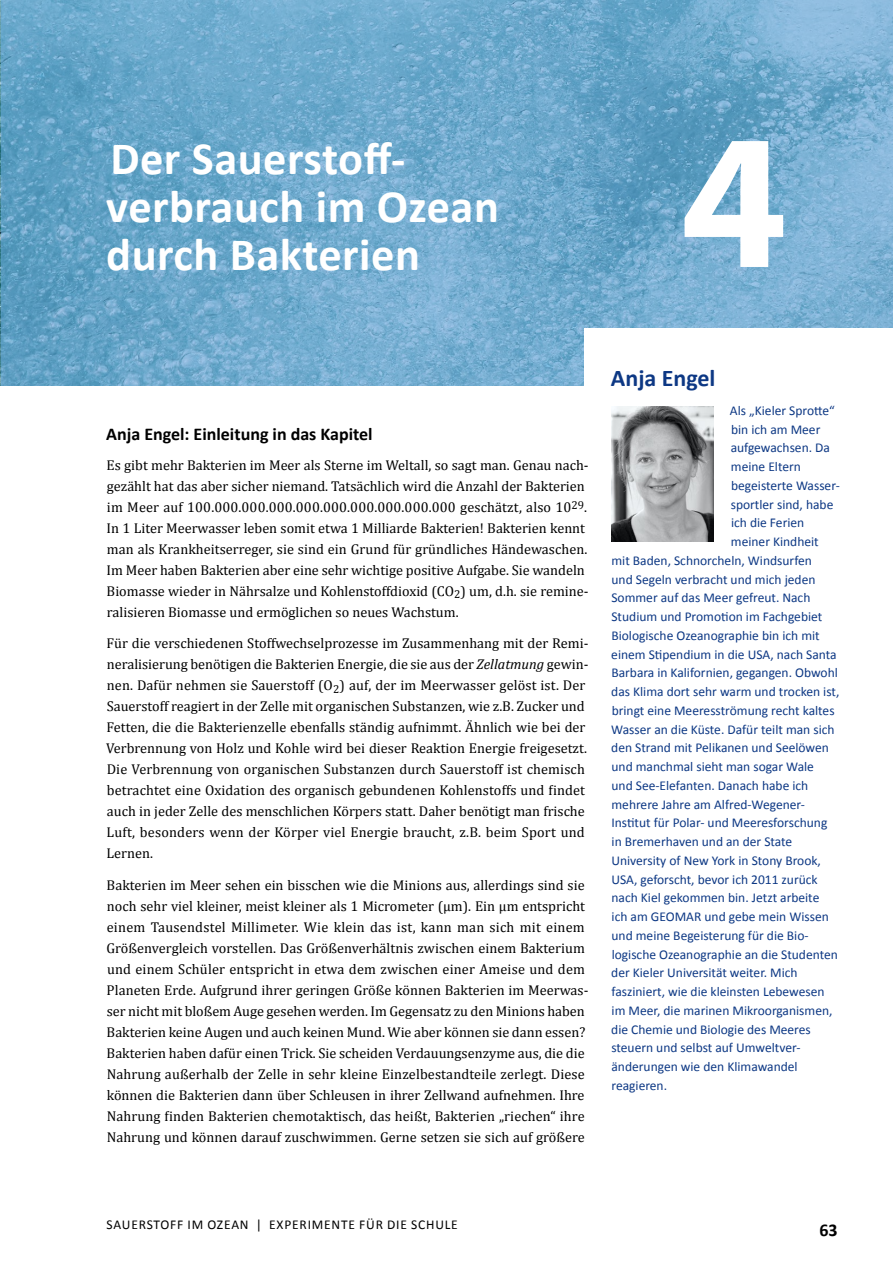
<style>
.page{position:relative;width:893px;height:1263px;background:#fff}
.page>*{position:absolute;margin:0;border:0;box-sizing:border-box;transform-origin:0 0}
.t1{font:700 193.65px "Myriad Pro";color:#fff}
.t2{font:700 46.5px/48px "Calibri";letter-spacing:.01em;color:#fff}
.t3{font:700 24px "Calibri";color:#0d3884}
.t4{font:700 18px "Calibri";color:#000}
.t5{font:14.25px/21px "Cambria";color:#000}
.t6{font:13.5px "Calibri";color:#0d3884}
.t7{font:13.5px "Calibri";letter-spacing:.06em;color:#000}
.s1{font-style:italic}
</style>
<div class="page">
<svg style="left:1px;top:0;width:892px;height:386px;background:#6faacd"></svg>
<div style="left:585px;top:329px;width:308px;height:377px;background:#fff"></div>
<img style="left:612px;top:406px;width:101px;height:135px">
<h2 class="t2" style="left:106px;top:134px;width:394px">Der Sauerstoff&shy;verbrauch im Ozean durch Bakterien</h2>
<h1 class="t1" style="left:680px;top:75px;width:109px">4</h1>
<p class="t4" style="left:106px;top:423px;width:268px">Anja Engel: Einleitung in das Kapitel</p>
<p class="t5" style="left:107px;top:454px;width:483px">Es gibt mehr Bakterien im Meer als Sterne im Weltall, so sagt man. Genau nach&shy;gezählt hat das aber sicher niemand. Tatsächlich wird die Anzahl der Bakterien im Meer auf 100.000.000.000.000.000.000.000.000.000 geschätzt, also 10<sup>29</sup>.<br>In 1 Liter Meerwasser leben somit etwa 1 Milliarde Bakterien! Bakterien kennt man als Krankheitserreger, sie sind ein Grund für gründliches Händewaschen.<br>Im Meer haben Bakterien aber eine sehr wichtige positive Aufgabe. Sie wandeln Biomasse wieder in Nährsalze und Kohlenstoffdioxid (CO<sub>2</sub>) um, d.h. sie remine&shy;ralisieren Biomasse und ermöglichen so neues Wachstum.</p>
<p class="t5" style="left:106px;top:633px;width:484px">Für die verschiedenen Stoffwechselprozesse im Zusammenhang mit der Remi&shy;neralisierung benötigen die Bakterien Energie, die sie aus der <span class="s1">Zellatmung</span> gewin&shy;nen. Dafür nehmen sie Sauerstoff (O<sub>2</sub>) auf, der im Meerwasser gelöst ist. Der Sauerstoff reagiert in der Zelle mit organischen Substanzen, wie z.B. Zucker und Fetten, die die Bakterienzelle ebenfalls ständig aufnimmt. Ähnlich wie bei der Verbrennung von Holz und Kohle wird bei dieser Reaktion Energie freigesetzt.<br>Die Verbrennung von organischen Substanzen durch Sauerstoff ist chemisch betrachtet eine Oxidation des organisch gebundenen Kohlenstoffs und findet auch in jeder Zelle des menschlichen Körpers statt. Daher benötigt man frische Luft, besonders wenn der Körper viel Energie braucht, z.B. beim Sport und Lernen.</p>
<p class="t5" style="left:106px;top:874px;width:484px">Bakterien im Meer sehen ein bisschen wie die Minions aus, allerdings sind sie noch sehr viel kleiner, meist kleiner als 1 Micrometer (µm). Ein µm entspricht einem Tausendstel Millimeter. Wie klein das ist, kann man sich mit einem Größenvergleich vorstellen. Das Größenverhältnis zwischen einem Bakterium und einem Schüler entspricht in etwa dem zwischen einer Ameise und dem Planeten Erde. Aufgrund ihrer geringen Größe können Bakterien im Meerwas&shy;ser nicht mit bloßem Auge gesehen werden. Im Gegensatz zu den Minions haben Bakterien keine Augen und auch keinen Mund. Wie aber können sie dann essen?<br>Bakterien haben dafür einen Trick. Sie scheiden Verdauungsenzyme aus, die die Nahrung außerhalb der Zelle in sehr kleine Einzelbestandteile zerlegt. Diese können die Bakterien dann über Schleusen in ihrer Zellwand aufnehmen. Ihre Nahrung finden Bakterien chemotaktisch, das heißt, Bakterien „riechen“ ihre Nahrung und können darauf zuschwimmen. Gerne setzen sie sich auf größere</p>
<h3 class="t3" style="left:611px;top:362px;width:106px">Anja Engel</h3>
<p class="t6" style="left:730px;top:402px;width:106px">Als „Kieler Sprotte“</p>
<p class="t6" style="left:731px;top:421px;width:91px">bin ich am Meer</p>
<p class="t6" style="left:731px;top:439px;width:101px">aufgewachsen. Da</p>
<p class="t6" style="left:731px;top:458px;width:72px">meine Eltern</p>
<p class="t6" style="left:731px;top:477px;width:110px">begeisterte Wasser-</p>
<p class="t6" style="left:731px;top:496px;width:104px">sportler sind, habe</p>
<p class="t6" style="left:731px;top:514px;width:75px">ich die Ferien</p>
<p class="t6" style="left:731px;top:533px;width:89px">meiner Kindheit</p>
<p class="t6" style="left:611px;top:552px;width:202px">mit Baden, Schnorcheln, Windsurfen</p>
<p class="t6" style="left:611px;top:571px;width:205px">und Segeln verbracht und mich jeden</p>
<p class="t6" style="left:611px;top:589px;width:200px">Sommer auf das Meer gefreut. Nach</p>
<p class="t6" style="left:611px;top:608px;width:212px">Studium und Promotion im Fachgebiet</p>
<p class="t6" style="left:611px;top:627px;width:210px">Biologische Ozeanographie bin ich mit</p>
<p class="t6" style="left:611px;top:646px;width:227px">einem Stipendium in die USA, nach Santa</p>
<p class="t6" style="left:611px;top:664px;width:228px">Barbara in Kalifornien, gegangen. Obwohl</p>
<p class="t6" style="left:611px;top:683px;width:230px">das Klima dort sehr warm und trocken ist,</p>
<p class="t6" style="left:612px;top:702px;width:224px">bringt eine Meeresströmung recht kaltes</p>
<p class="t6" style="left:611px;top:721px;width:225px">Wasser an die Küste. Dafür teilt man sich</p>
<p class="t6" style="left:611px;top:739px;width:219px">den Strand mit Pelikanen und Seelöwen</p>
<p class="t6" style="left:611px;top:758px;width:204px">und manchmal sieht man sogar Wale</p>
<p class="t6" style="left:611px;top:777px;width:198px">und See-Elefanten. Danach habe ich</p>
<p class="t6" style="left:611px;top:796px;width:195px">mehrere Jahre am Alfred-Wegener-</p>
<p class="t6" style="left:611px;top:814px;width:217px">Institut für Polar- und Meeresforschung</p>
<p class="t6" style="left:612px;top:833px;width:182px">in Bremerhaven und an der State</p>
<p class="t6" style="left:611px;top:852px;width:211px">University of New York in Stony Brook,</p>
<p class="t6" style="left:611px;top:871px;width:208px">USA, geforscht, bevor ich 2011 zurück</p>
<p class="t6" style="left:611px;top:889px;width:209px">nach Kiel gekommen bin. Jetzt arbeite</p>
<p class="t6" style="left:612px;top:908px;width:219px">ich am GEOMAR und gebe mein Wissen</p>
<p class="t6" style="left:611px;top:927px;width:198px">und meine Begeisterung für die Bio-</p>
<p class="t6" style="left:612px;top:946px;width:228px">logische Ozeanographie an die Studenten</p>
<p class="t6" style="left:611px;top:964px;width:188px">der Kieler Universität weiter. Mich</p>
<p class="t6" style="left:612px;top:983px;width:214px">fasziniert, wie die kleinsten Lebewesen</p>
<p class="t6" style="left:612px;top:1002px;width:222px">im Meer, die marinen Mikroorganismen,</p>
<p class="t6" style="left:611px;top:1021px;width:201px">die Chemie und Biologie des Meeres</p>
<p class="t6" style="left:611px;top:1039px;width:191px">steuern und selbst auf Umweltver-</p>
<p class="t6" style="left:611px;top:1058px;width:188px">änderungen wie den Klimawandel</p>
<p class="t6" style="left:611px;top:1077px;width:57px">reagieren.</p>
<p class="t7" style="left:107px;top:1215px;width:353px">Sauerstoff im Ozean | Experimente für die Schule</p>
<p class="t4" style="left:819px;top:1219px;width:20px">63</p>
</div>
